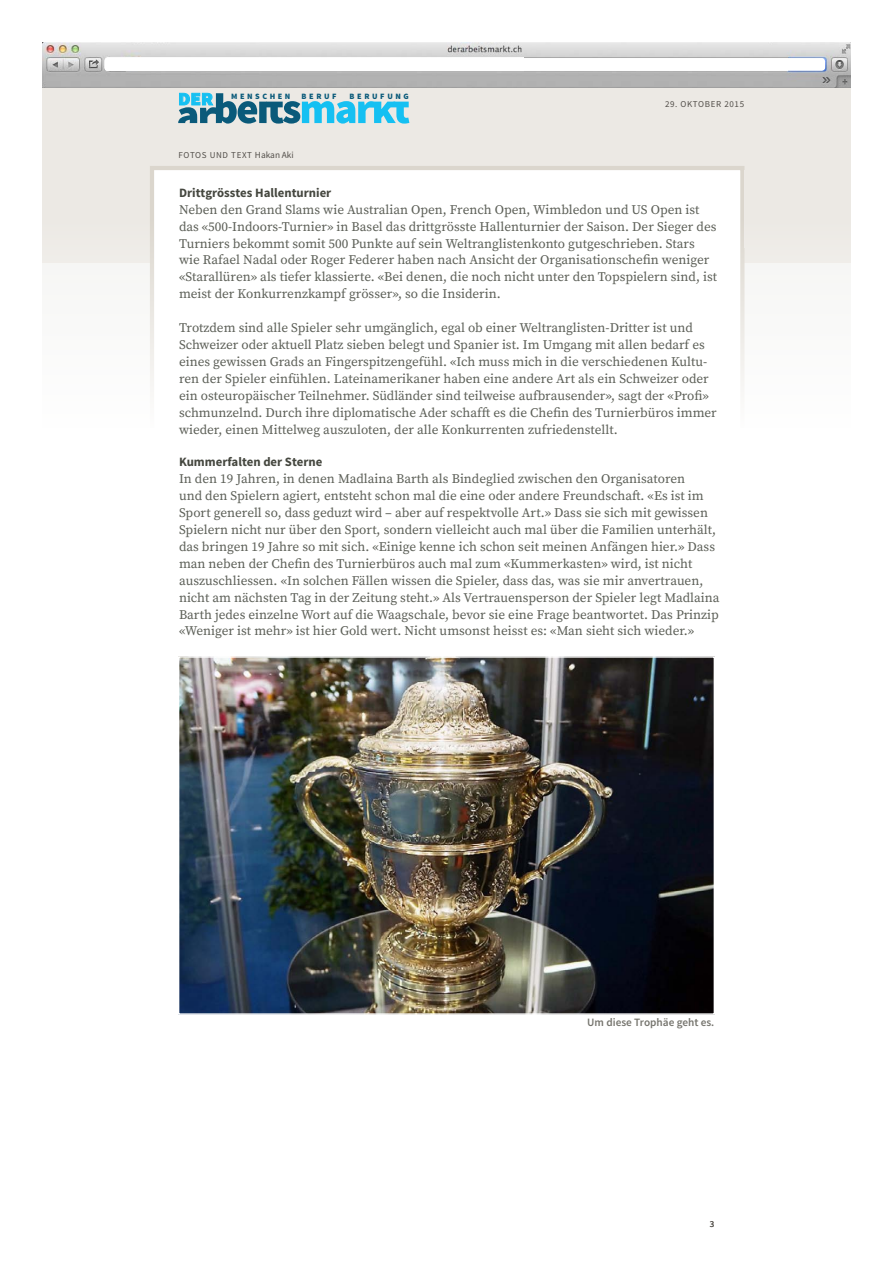
<style>
.page{position:relative;width:893px;height:1263px;background:#fff}
.page>*{position:absolute;margin:0;border:0;box-sizing:border-box;transform-origin:0 0}
.schlamm_artikel_gs{font:13.2px/17px "Source Serif Pro";color:#5c5f57}
.schlamm_artikeltitel{font:700 12.75px "Source Sans Pro";color:#45473f}
.Legende{font:600 11.25px "Source Sans Pro";color:#75746d}
.t1{font:9px "Source Sans Pro";letter-spacing:.07em;color:#524e49}
.t2{font:900 8.1px "Source Sans Pro";letter-spacing:.325em;color:#0a5a7a}
.s1{font-size:18px;color:#15c0f2}
.s2{font-size:9.3px}
</style>
<div class="page">
<div style="left:43px;top:87px;width:808px;height:178px;background:#ece9e4"></div>
<img style="left:43px;top:43px;width:216px;height:44px">
<img style="left:259px;top:43px;width:265px;height:44px">
<div style="left:105px;top:57px;width:728px;height:14px;background:#fff;border-radius:3px"></div>
<img style="left:524px;top:43px;width:326px;height:44px">
<div style="left:104px;top:58px;width:721px;height:13px;background:#fff;border-radius:3px"></div>
<div style="left:150px;top:166px;width:594px;height:778px;background:#fff;border:4px solid #dbd6cd"></div>
<div style="left:0;top:428px;width:893px;height:835px;background:#fff"></div>
<div style="left:259px;top:102px;width:8px;height:21px;background:#0a5a7a"></div>
<svg style="left:265px;top:101px;width:144px;height:23px"></svg>
<svg style="left:178px;top:93px;width:79px;height:31px"></svg>
<div style="left:43px;top:216px;width:818px;height:220px;background:#fff"></div>
<img style="left:181px;top:659px;width:531px;height:353px">
<div style="left:178px;top:656px;width:537px;height:359px;border:2px solid #fff"></div>
<p class="t2" style="left:178px;top:91px;width:114px"><span class="s1">DER</span> MENSCHEN</p>
<p class="t2" style="left:301px;top:91px;width:37px">BERUF</p>
<p class="t2" style="left:350px;top:91px;width:61px">BERUFUNG</p>
<p class="t1" style="left:665px;top:99px;width:81px">29. OKTOBER 2015</p>
<p class="t1" style="left:179px;top:149px;width:117px">FOTOS UND TEXT <span class="s2">Hakan Aki</span></p>
<p class="schlamm_artikeltitel" style="left:179px;top:184px;width:154px">Drittgrösstes Hallenturnier</p>
<p class="schlamm_artikel_gs" style="left:179px;top:201px;width:539px">Neben den Grand Slams wie Australian Open, French Open, Wimbledon und US Open ist das «500-Indoors-Turnier» in Basel das drittgrösste Hallenturnier der Saison. Der Sieger des Turniers bekommt somit 500 Punkte auf sein Weltranglistenkonto gutgeschrieben. Stars wie Rafael Nadal oder Roger Federer haben nach Ansicht der Organisationschefin weniger «Starallüren» als tiefer klassierte. «Bei denen, die noch nicht unter den Topspielern sind, ist meist der Konkurrenzkampf grösser», so die Insiderin.</p>
<p class="schlamm_artikel_gs" style="left:179px;top:320px;width:539px">Trotzdem sind alle Spieler sehr umgänglich, egal ob einer Weltranglisten-Dritter ist und Schweizer oder aktuell Platz sieben belegt und Spanier ist. Im Umgang mit allen bedarf es eines gewissen Grads an Fingerspitzengefühl. «Ich muss mich in die verschiedenen Kultu&shy;ren der Spieler einfühlen. Lateinamerikaner haben eine andere Art als ein Schweizer oder ein osteuropäischer Teilnehmer. Südländer sind teilweise aufbrausender», sagt der «Profi» schmunzelnd. Durch ihre diplomatische Ader schafft es die Chefin des Turnierbüros immer wieder, einen Mittelweg auszuloten, der alle Konkurrenten zufriedenstellt.</p>
<p class="schlamm_artikeltitel" style="left:179px;top:453px;width:145px">Kummerfalten der Sterne</p>
<p class="schlamm_artikel_gs" style="left:179px;top:471px;width:542px">In den 19 Jahren, in denen Madlaina Barth als Bindeglied zwischen den Organisatoren<br>und den Spielern agiert, entsteht schon mal die eine oder andere Freundschaft. «Es ist im Sport generell so, dass geduzt wird – aber auf respektvolle Art.» Dass sie sich mit gewissen Spielern nicht nur über den Sport, sondern vielleicht auch mal über die Familien unterhält, das bringen 19 Jahre so mit sich. «Einige kenne ich schon seit meinen Anfängen hier.» Dass man neben der Chefin des Turnierbüros auch mal zum «Kummerkasten» wird, ist nicht auszuschliessen. «In solchen Fällen wissen die Spieler, dass das, was sie mir anvertrauen, nicht am nächsten Tag in der Zeitung steht.» Als Vertrauensperson der Spieler legt Madlaina Barth jedes einzelne Wort auf die Waagschale, bevor sie eine Frage beantwortet. Das Prinzip «Weniger ist mehr» ist hier Gold wert. Nicht umsonst heisst es: «Man sieht sich wieder.»</p>
<p class="Legende" style="left:587px;top:1015px;width:129px">Um diese Trophäe geht es.</p>
<p class="t1" style="left:710px;top:1218px;width:6px">3</p>
</div>
